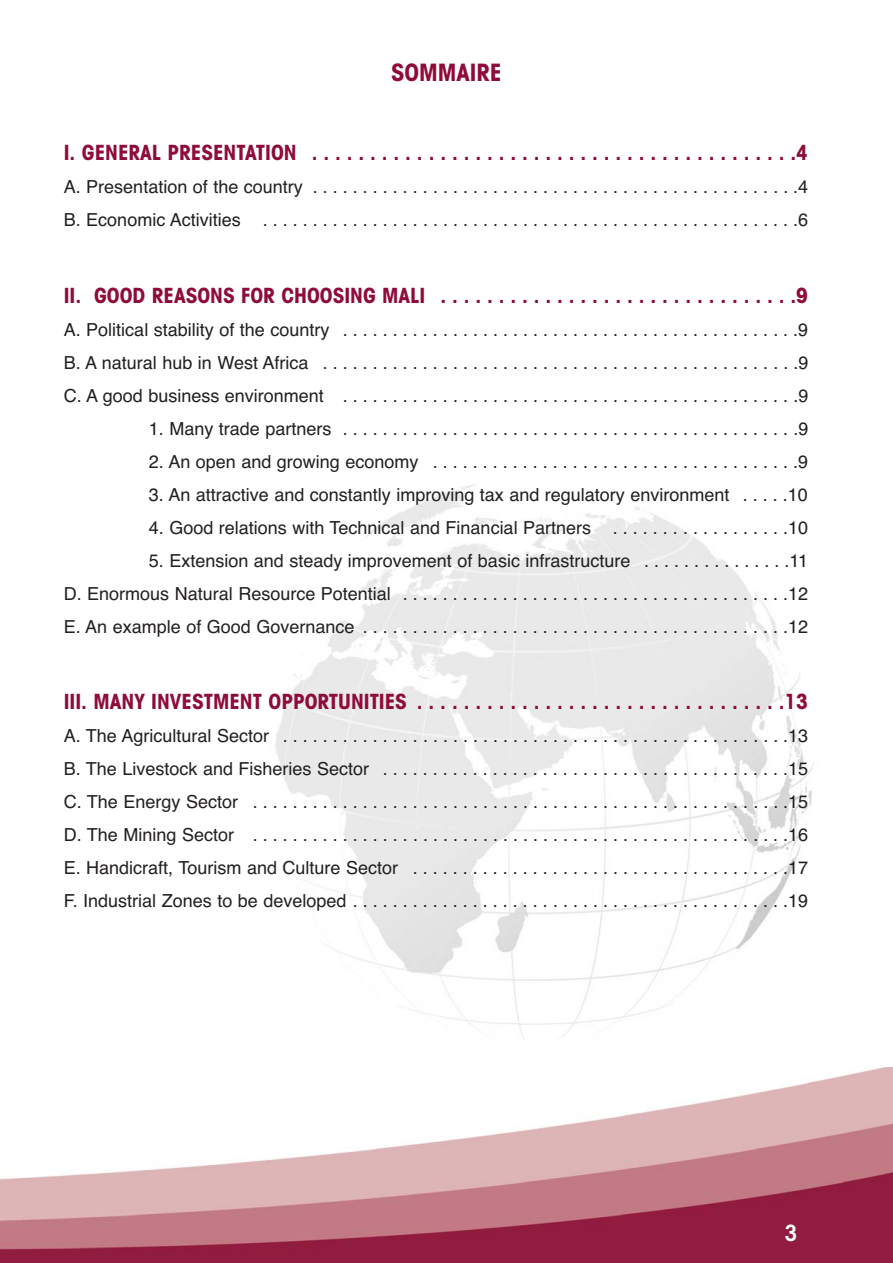
<style>
.page{position:relative;width:893px;height:1263px;background:#fff}
.page>*{position:absolute;margin:0;border:0;box-sizing:border-box;transform-origin:0 0}
.t1{font:700 condensed 24px "Avant Garde";color:#8e0b3a}
.t2{font:600 condensed 22.5px "Avant Garde";color:#fff}
.t3{font:700 condensed 21px "Avant Garde";color:#8e0b3a}
.t4{font:18px/33px "Helvetica";color:#231f20;text-align:justify}
</style>
<div class="page">
<img style="left:275px;top:484px;width:539px;height:555px">
<img style="left:0;top:1067px;width:893px;height:196px">
<h1 class="t1" style="left:391px;top:64px;width:112px">SOMMAIRE</h1>
<p class="t3" style="left:64px;top:145px;width:746px">I. GENERAL PRESENTATION . . . . . . . . . . . . . . . . . . . . . . . . . . . . . . . . . . . . . . . . . .4</p>
<p class="t4" style="left:64px;top:172px;width:746px">A. Presentation of the country . . . . . . . . . . . . . . . . . . . . . . . . . . . . . . . . . . . . . . . . . . . . . . . . .4<br>B. Economic Activities . . . . . . . . . . . . . . . . . . . . . . . . . . . . . . . . . . . . . . . . . . . . . . . . . . . . . .6</p>
<p class="t3" style="left:64px;top:288px;width:746px">II. GOOD REASONS FOR CHOOSING MALI . . . . . . . . . . . . . . . . . . . . . . . . . . . . . . .9</p>
<p class="t4" style="left:64px;top:315px;width:746px">A. Political stability of the country . . . . . . . . . . . . . . . . . . . . . . . . . . . . . . . . . . . . . . . . . . . . . .9<br>B. A natural hub in West Africa . . . . . . . . . . . . . . . . . . . . . . . . . . . . . . . . . . . . . . . . . . . . . . . .9<br>C. A good business environment . . . . . . . . . . . . . . . . . . . . . . . . . . . . . . . . . . . . . . . . . . . . . .9</p>
<p class="t4" style="left:149px;top:414px;width:661px">1. Many trade partners . . . . . . . . . . . . . . . . . . . . . . . . . . . . . . . . . . . . . . . . . . . . . .9</p>
<p class="t4" style="left:149px;top:447px;width:661px">2. An open and growing economy . . . . . . . . . . . . . . . . . . . . . . . . . . . . . . . . . . . . .9</p>
<p class="t4" style="left:149px;top:480px;width:660px">3. An attractive and constantly improving tax and regulatory environment . . . . .10</p>
<p class="t4" style="left:149px;top:513px;width:661px">4. Good relations with Technical and Financial Partners . . . . . . . . . . . . . . . . . .10</p>
<p class="t4" style="left:64px;top:546px;width:746px;text-indent:85px">5. Extension and steady improvement of basic infrastructure . . . . . . . . . . . . . . .11<br>D. Enormous Natural Resource Potential . . . . . . . . . . . . . . . . . . . . . . . . . . . . . . . . . . . . . . .12<br>E. An example of Good Governance . . . . . . . . . . . . . . . . . . . . . . . . . . . . . . . . . . . . . . . . . . .12</p>
<p class="t3" style="left:64px;top:694px;width:746px">III. MANY INVESTMENT OPPORTUNITIES . . . . . . . . . . . . . . . . . . . . . . . . . . . . . . . .13</p>
<p class="t4" style="left:64px;top:721px;width:746px">A. The Agricultural Sector . . . . . . . . . . . . . . . . . . . . . . . . . . . . . . . . . . . . . . . . . . . . . . . . . . .13<br>B. The Livestock and Fisheries Sector . . . . . . . . . . . . . . . . . . . . . . . . . . . . . . . . . . . . . . . . .15<br>C. The Energy Sector . . . . . . . . . . . . . . . . . . . . . . . . . . . . . . . . . . . . . . . . . . . . . . . . . . . . . .15<br>D. The Mining Sector . . . . . . . . . . . . . . . . . . . . . . . . . . . . . . . . . . . . . . . . . . . . . . . . . . . . . .16<br>E. Handicraft, Tourism and Culture Sector . . . . . . . . . . . . . . . . . . . . . . . . . . . . . . . . . . . . . .17<br>F. Industrial Zones to be developed . . . . . . . . . . . . . . . . . . . . . . . . . . . . . . . . . . . . . . . . . . . .19</p>
<p class="t2" style="left:785px;top:1225px;width:14px">3</p>
</div>
